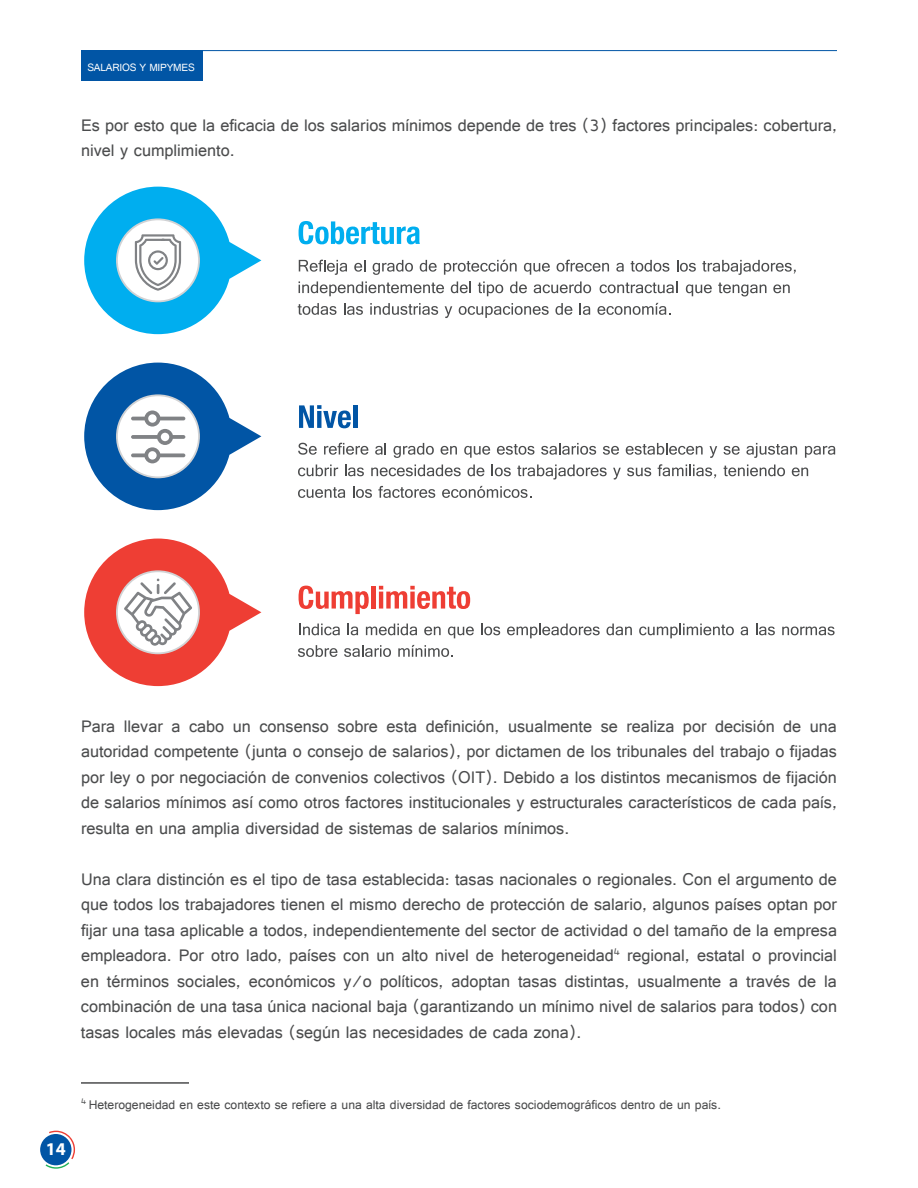
<style>
.page{position:relative;width:918px;height:1188px;background:#fff}
.page>*{position:absolute;margin:0;border:0;box-sizing:border-box;transform-origin:0 0}
.t1{font:18px/25.5px "Raavi";color:#4b4c4d;text-align:justify}
.t2{font:700 18px "Myriad Pro";color:#fff}
.t3{font:13.5px "Raavi";color:#4b4c4d}
.t4{font:11.25px "Raavi";letter-spacing:-.02em;color:#fff}
</style>
<div class="page">
<hr style="left:180px;top:50px;width:657px;height:1px;background:#0155a5">
<div style="left:40px;top:1134px;width:31px;height:31px;background:#0155a5;border-radius:50%"></div>
<svg style="left:46px;top:1131px;width:29px;height:38px"></svg>
<div style="left:81px;top:50px;width:121px;height:31px;background:#0155a5"></div>
<hr style="left:81px;top:1082px;width:108px;height:2px;background:#4b4c4d">
<svg style="left:299px;top:221px;width:121px;height:23px"></svg>
<svg style="left:299px;top:405px;width:52px;height:23px"></svg>
<div style="left:353px;top:405px;width:5px;height:23px;background:#0155a5"></div>
<svg style="left:299px;top:586px;width:70px;height:28px"></svg>
<div style="left:371px;top:586px;width:5px;height:23px;background:#ee3e34"></div>
<svg style="left:379px;top:586px;width:91px;height:23px"></svg>
<svg style="left:299px;top:260px;width:48px;height:15px"></svg>
<svg style="left:354px;top:260px;width:11px;height:12px"></svg>
<svg style="left:373px;top:260px;width:40px;height:15px"></svg>
<svg style="left:420px;top:260px;width:17px;height:12px"></svg>
<svg style="left:444px;top:260px;width:73px;height:15px"></svg>
<svg style="left:524px;top:263px;width:26px;height:12px"></svg>
<svg style="left:557px;top:260px;width:52px;height:12px"></svg>
<svg style="left:616px;top:263px;width:8px;height:9px"></svg>
<svg style="left:631px;top:260px;width:38px;height:12px"></svg>
<svg style="left:677px;top:260px;width:19px;height:12px"></svg>
<svg style="left:702px;top:260px;width:94px;height:15px"></svg>
<svg style="left:299px;top:281px;width:145px;height:15px"></svg>
<svg style="left:451px;top:281px;width:20px;height:12px"></svg>
<svg style="left:478px;top:281px;width:25px;height:15px"></svg>
<svg style="left:510px;top:281px;width:17px;height:12px"></svg>
<svg style="left:534px;top:281px;width:57px;height:12px"></svg>
<svg style="left:600px;top:281px;width:77px;height:12px"></svg>
<svg style="left:686px;top:284px;width:26px;height:12px"></svg>
<svg style="left:718px;top:283px;width:48px;height:13px"></svg>
<svg style="left:773px;top:284px;width:17px;height:9px"></svg>
<svg style="left:298px;top:303px;width:38px;height:12px"></svg>
<svg style="left:344px;top:303px;width:19px;height:12px"></svg>
<svg style="left:370px;top:303px;width:68px;height:12px"></svg>
<svg style="left:445px;top:306px;width:7px;height:12px"></svg>
<svg style="left:459px;top:303px;width:90px;height:15px"></svg>
<svg style="left:555px;top:303px;width:17px;height:12px"></svg>
<svg style="left:580px;top:303px;width:10px;height:12px"></svg>
<svg style="left:597px;top:303px;width:74px;height:12px"></svg>
<svg style="left:298px;top:443px;width:19px;height:12px"></svg>
<svg style="left:324px;top:443px;width:44px;height:12px"></svg>
<svg style="left:375px;top:443px;width:11px;height:12px"></svg>
<svg style="left:393px;top:443px;width:41px;height:15px"></svg>
<svg style="left:441px;top:446px;width:16px;height:9px"></svg>
<svg style="left:464px;top:446px;width:26px;height:12px"></svg>
<svg style="left:497px;top:444px;width:37px;height:11px"></svg>
<svg style="left:541px;top:443px;width:55px;height:12px"></svg>
<svg style="left:603px;top:446px;width:16px;height:9px"></svg>
<svg style="left:626px;top:443px;width:77px;height:12px"></svg>
<svg style="left:710px;top:446px;width:7px;height:12px"></svg>
<svg style="left:724px;top:446px;width:16px;height:9px"></svg>
<svg style="left:746px;top:443px;width:51px;height:15px"></svg>
<svg style="left:805px;top:446px;width:30px;height:12px"></svg>
<svg style="left:298px;top:465px;width:40px;height:11px"></svg>
<svg style="left:345px;top:465px;width:19px;height:11px"></svg>
<svg style="left:371px;top:465px;width:90px;height:11px"></svg>
<svg style="left:467px;top:465px;width:17px;height:11px"></svg>
<svg style="left:492px;top:465px;width:19px;height:11px"></svg>
<svg style="left:517px;top:465px;width:90px;height:14px"></svg>
<svg style="left:613px;top:468px;width:8px;height:12px"></svg>
<svg style="left:627px;top:468px;width:24px;height:8px"></svg>
<svg style="left:658px;top:464px;width:58px;height:14px"></svg>
<svg style="left:724px;top:465px;width:61px;height:11px"></svg>
<svg style="left:792px;top:468px;width:16px;height:8px"></svg>
<svg style="left:298px;top:487px;width:47px;height:11px"></svg>
<svg style="left:353px;top:486px;width:19px;height:12px"></svg>
<svg style="left:378px;top:486px;width:57px;height:12px"></svg>
<svg style="left:442px;top:486px;width:90px;height:12px"></svg>
<svg style="left:299px;top:624px;width:41px;height:11px"></svg>
<svg style="left:348px;top:624px;width:10px;height:11px"></svg>
<svg style="left:366px;top:624px;width:51px;height:11px"></svg>
<svg style="left:424px;top:627px;width:17px;height:8px"></svg>
<svg style="left:448px;top:627px;width:26px;height:11px"></svg>
<svg style="left:481px;top:624px;width:19px;height:11px"></svg>
<svg style="left:507px;top:624px;width:93px;height:14px"></svg>
<svg style="left:606px;top:624px;width:26px;height:11px"></svg>
<svg style="left:639px;top:624px;width:95px;height:14px"></svg>
<svg style="left:741px;top:627px;width:7px;height:8px"></svg>
<svg style="left:756px;top:624px;width:19px;height:11px"></svg>
<svg style="left:782px;top:627px;width:53px;height:8px"></svg>
<svg style="left:298px;top:645px;width:39px;height:12px"></svg>
<svg style="left:344px;top:645px;width:47px;height:12px"></svg>
<svg style="left:398px;top:645px;width:55px;height:12px"></svg>
<svg style="left:84px;top:187px;width:177px;height:147px"></svg>
<svg style="left:84px;top:363px;width:177px;height:147px"></svg>
<svg style="left:84px;top:539px;width:177px;height:147px"></svg>
<p class="t4" style="left:87px;top:61px;width:109px">SALARIOS Y MIPYMES</p>
<p class="t1" style="left:81px;top:112px;width:758px">Es por esto que la eficacia de los salarios mínimos depende de tres (3) factores principales: cobertura, nivel y cumplimiento.</p>
<p class="t1" style="left:81px;top:713px;width:758px">Para llevar a cabo un consenso sobre esta definición, usualmente se realiza por decisión de una autoridad competente (junta o consejo de salarios), por dictamen de los tribunales del trabajo o fijadas por ley o por negociación de convenios colectivos (OIT). Debido a los distintos mecanismos de fijación de salarios mínimos así como otros factores institucionales y estructurales característicos de cada país, resulta en una amplia diversidad de sistemas de salarios mínimos.</p>
<p class="t1" style="left:81px;top:866px;width:758px">Una clara distinción es el tipo de tasa establecida: tasas nacionales o regionales. Con el argumento de que todos los trabajadores tienen el mismo derecho de protección de salario, algunos países optan por fijar una tasa aplicable a todos, independientemente del sector de actividad o del tamaño de la empresa empleadora. Por otro lado, países con un alto nivel de heterogeneidad<sup>4</sup> regional, estatal o provincial en términos sociales, económicos y/o políticos, adoptan tasas distintas, usualmente a través de la combinación de una tasa única nacional baja (garantizando un mínimo nivel de salarios para todos) con tasas locales más elevadas (según las necesidades de cada zona).</p>
<p class="t2" style="left:46px;top:1137px;width:21px">14</p>
<p class="t3" style="left:81px;top:1097px;width:642px"><sup>4</sup> Heterogeneidad en este contexto se refiere a una alta diversidad de factores sociodemográficos dentro de un país.</p>
</div>
